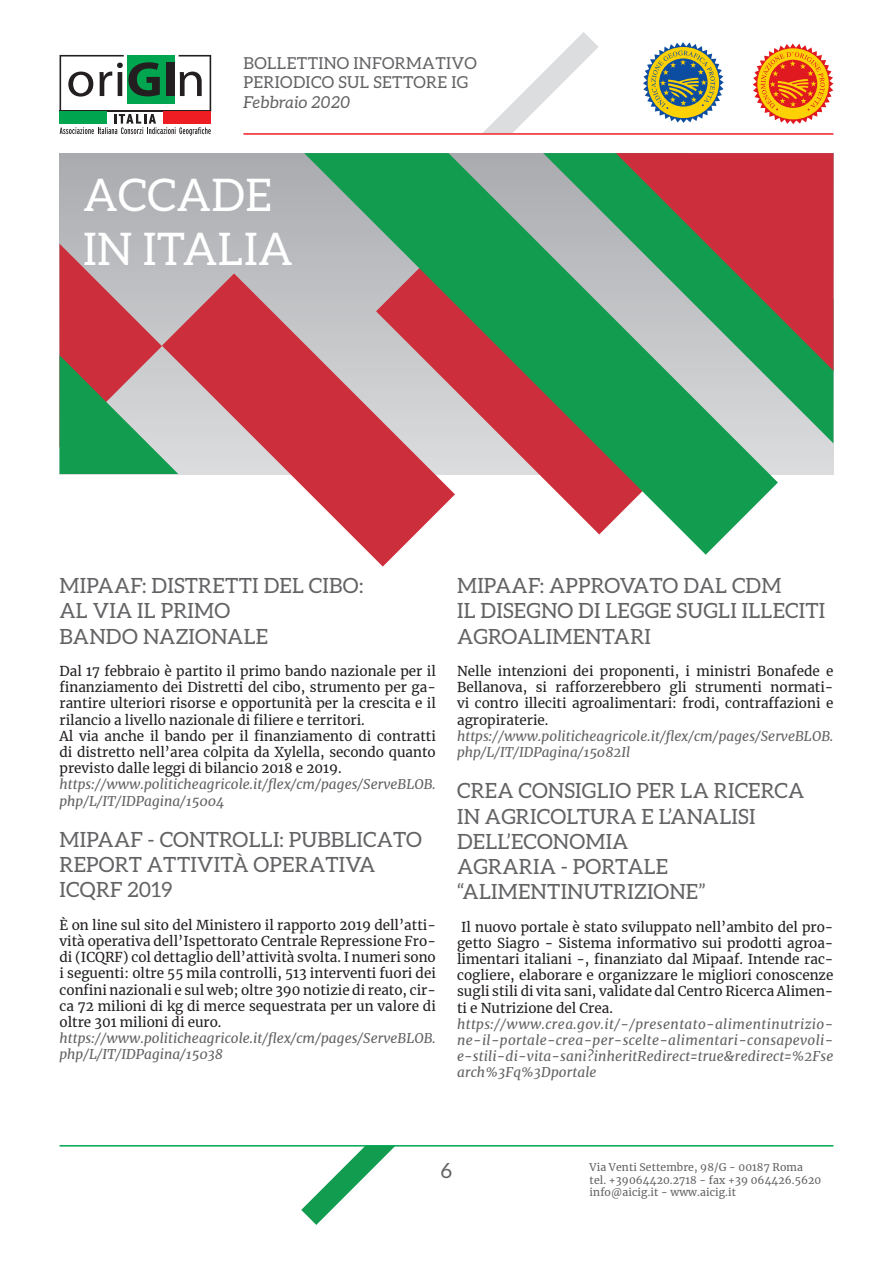
<style>
.page{position:relative;width:893px;height:1263px;background:#fff}
.page>*{position:absolute;margin:0;border:0;box-sizing:border-box;transform-origin:0 0}
.t1{font:45px/54px "Aleo";color:#fff}
.t2{font:21px/25.2px "Aleo";letter-spacing:.01em;color:#636366}
.t3{font:16.5px/19.5px "Aleo";letter-spacing:.02em;color:#636366}
.t4{font:italic 16.5px "Aleo";letter-spacing:.02em;color:#636366}
.t5{font:13.5px/16.2px "Merriweather";color:#231f20;text-align:justify}
.t6{font:italic 13.5px/16.2px "Merriweather";letter-spacing:.005em;color:#636366}
.t7{font:10.5px/12.6px "Merriweather";letter-spacing:.01em;color:#636366}
</style>
<div class="page">
<svg style="left:301px;top:1146px;width:94px;height:79px"></svg>
<svg style="left:483px;top:32px;width:115px;height:101px"></svg>
<hr style="left:243px;top:133px;width:590px;height:2px;background:#ee1d23">
<hr style="left:60px;top:1145px;width:773px;height:1px;background:#00a54f">
<svg style="left:60px;top:55px;width:151px;height:81px"></svg>
<div style="left:60px;top:111px;width:47px;height:13px;background:#00a54f"></div>
<div style="left:163px;top:111px;width:48px;height:13px;background:#ee1d23"></div>
<svg style="left:643px;top:42px;width:81px;height:81px"></svg>
<svg style="left:753px;top:43px;width:80px;height:81px"></svg>
<div style="left:60px;top:153px;width:773px;height:321px;background:#b2b3b7"></div>
<svg style="left:60px;top:244px;width:118px;height:230px"></svg>
<svg style="left:162px;top:273px;width:233px;height:293px"></svg>
<svg style="left:778px;top:371px;width:55px;height:72px;background:#5cb183"></svg>
<svg style="left:778px;top:153px;width:55px;height:218px;background:#b43c3d"></svg>
<svg style="left:304px;top:153px;width:474px;height:402px"></svg>
<p class="t3" style="left:243px;top:53px;width:235px">BOLLETTINO INFORMATIVO<br>PERIODICO SUL SETTORE IG</p>
<p class="t4" style="left:243px;top:92px;width:108px">Febbraio 2020</p>
<h1 class="t1" style="left:83px;top:167px;width:186px">ACCADE<br>IN ITALIA</h1>
<h2 class="t2" style="left:60px;top:573px;width:34px">MIPAAF</h2>
<h2 class="t2" style="left:142px;top:573px;width:56px">: DISTRETTI</h2>
<h2 class="t2" style="left:264px;top:573px;width:101px">DEL CIBO:</h2>
<h2 class="t2" style="left:60px;top:598px;width:116px">AL VIA IL PRIMO<br>BANDO</h2>
<h2 class="t2" style="left:143px;top:623px;width:16px">NAZIONA</h2>
<h2 class="t2" style="left:244px;top:623px;width:24px">LE</h2>
<p class="t5" style="left:60px;top:662px;width:378px;text-align:left">Dal 17 febbraio è partito il primo bando nazionale per il finanziamento dei Distretti del cibo, strumento per ga&shy;rantire ulteriori risorse e opportunità per la crescita e il rilancio a livello nazionale di filiere e territori.<br>Al via anche il bando per il finanziamento di contratti di distretto nell’area colpita da Xylella, secondo quanto previsto dalle leggi di bilancio 2018 e 2019.</p>
<p class="t6" style="left:60px;top:776px;width:378px">https://www.politicheagricole.it/flex/cm/pages/ServeBLOB. php/L/IT/IDPagina/15004</p>
<h2 class="t2" style="left:60px;top:827px;width:34px">MIPAAF</h2>
<h2 class="t2" style="left:148px;top:827px;width:42px">- CONTRO</h2>
<h2 class="t2" style="left:249px;top:827px;width:122px">LLI: PUBBLICATO</h2>
<h2 class="t2" style="left:60px;top:852px;width:29px">REPORT</h2>
<h2 class="t2" style="left:147px;top:852px;width:137px">ATTIVITÀ OPERATI</h2>
<h2 class="t2" style="left:345px;top:852px;width:26px">VA</h2>
<h2 class="t2" style="left:60px;top:877px;width:114px">ICQRF 2019</h2>
<p class="t5" style="left:60px;top:916px;width:378px">È on line sul sito del Ministero il rapporto 2019 dell’atti&shy;vità operativa dell’Ispettorato Centrale Repressione Fro&shy;di (ICQRF) col dettaglio dell’attività svolta. I numeri sono i seguenti: oltre 55 mila controlli, 513 interventi fuori dei confini nazionali e sul web; oltre 390 notizie di reato, cir&shy;ca 72 milioni di kg di merce sequestrata per un valore di oltre 301 milioni di euro.</p>
<p class="t6" style="left:60px;top:1030px;width:378px">https://www.politicheagricole.it/flex/cm/pages/ServeBLOB. php/L/IT/IDPagina/15038</p>
<h2 class="t2" style="left:457px;top:573px;width:327px;text-align:justify;text-indent:226px">DAL CDM IL DISEGNO DI LEGGE SUGLI ILLECITI AGROA</h2>
<h2 class="t2" style="left:457px;top:573px;width:34px">MIPAAF</h2>
<h2 class="t2" style="left:540px;top:573px;width:25px">: APPRO</h2>
<h2 class="t2" style="left:620px;top:573px;width:30px">VATO</h2>
<h2 class="t2" style="left:534px;top:623px;width:27px">LIMENTARI</h2>
<p class="t5" style="left:457px;top:662px;width:378px">Nelle intenzioni dei proponenti, i ministri Bonafede e Bellanova, si rafforzerebbero gli strumenti normati&shy;vi contro illeciti agroalimentari: frodi, contraffazioni e agropiraterie.</p>
<p class="t6" style="left:457px;top:727px;width:378px">https://www.politicheagricole.it/flex/cm/pages/ServeBLOB. php/L/IT/IDPagina/15082Il</p>
<h2 class="t2" style="left:457px;top:778px;width:193px">CREA CONSIGLIO PER</h2>
<h2 class="t2" style="left:680px;top:778px;width:48px">LA RICERCA</h2>
<h2 class="t2" style="left:457px;top:803px;width:73px">IN AGRICO</h2>
<h2 class="t2" style="left:566px;top:803px;width:27px">LTURA</h2>
<h2 class="t2" style="left:642px;top:803px;width:46px">E L’ANA</h2>
<h2 class="t2" style="left:719px;top:803px;width:36px">LISI</h2>
<h2 class="t2" style="left:457px;top:828px;width:70px">DELL’ECONOMIA<br>AGRARIA</h2>
<h2 class="t2" style="left:561px;top:854px;width:40px">- PORTA</h2>
<h2 class="t2" style="left:644px;top:854px;width:24px">LE</h2>
<h2 class="t2" style="left:457px;top:879px;width:48px">“ALIMENTI</h2>
<h2 class="t2" style="left:567px;top:879px;width:31px">NUTRIZIONE</h2>
<h2 class="t2" style="left:698px;top:879px;width:9px">”</h2>
<p class="t5" style="left:457px;top:918px;width:378px">Il nuovo portale è stato sviluppato nell’ambito del pro&shy;getto Siagro - Sistema informativo sui prodotti agroa&shy;limentari italiani -, finanziato dal Mipaaf. Intende rac&shy;cogliere, elaborare e organizzare le migliori conoscenze sugli stili di vita sani, validate dal Centro Ricerca Alimen&shy;ti e Nutrizione del Crea.</p>
<p class="t6" style="left:457px;top:1015px;width:378px;text-align:justify">https://www.crea.gov.it/-/presentato-alimentinutrizio&shy;ne-il-portale-crea-per-scelte-alimentari-consapevoli&shy;e-stili-di-vita-sani?inheritRedirect=true&amp;redirect=%2Fse arch%3Fq%3Dportale</p>
<h2 class="t2" style="left:441px;top:1157px;width:13px">6</h2>
<p class="t7" style="left:590px;top:1161px;width:233px">Via Venti Settembre, 98/G - 00187 Roma tel. +39064420.2718 - fax +39 064426.5620 info@aicig.it - www.aicig.it</p>
</div>
